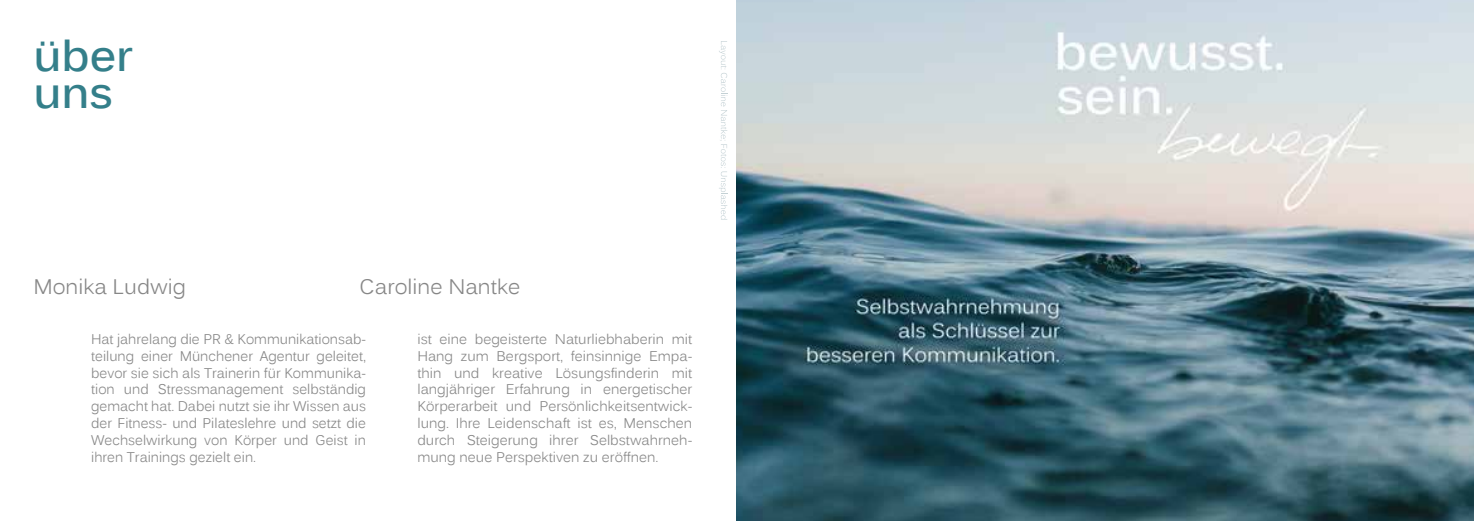
<style>
.page{position:relative;width:1474px;height:521px;background:#fff}
.page>*{position:absolute;margin:0;border:0;box-sizing:border-box;transform-origin:0 0}
.t1{font:700 43.75px/36.8px "Kalinga";color:#347f8a}
.t2{font:21px "Kalinga";color:#878787}
.t3{font:14px/16.8px "Kalinga";color:#878787;text-align:justify}
.t4{font:14px/16.8px "Kalinga";color:#878787;text-align:justify;scale:.96 1}
</style>
<div class="page">
<img style="left:737px;top:0;width:736px;height:521px">
<svg style="left:719px;top:41px;width:8px;height:179px"></svg>
<h1 class="t1" style="left:33px;top:41px;width:101px">über uns</h1>
<h2 class="t2" style="left:33px;top:273px;width:154px">Monika Ludwig</h2>
<p class="t4" style="left:91px;top:332px;width:288px">Hat jahrelang die PR &amp; Kommunikationsab&shy;teilung einer Münchener Agentur geleitet, bevor sie sich als Trainerin für Kommunika&shy;tion und Stressmanagement selbständig gemacht hat. Dabei nutzt sie ihr Wissen aus der Fitness- und Pilateslehre und setzt die Wechselwirkung von Körper und Geist in ihren Trainings gezielt ein.</p>
<h2 class="t2" style="left:359px;top:273px;width:162px">Caroline Nantke</h2>
<p class="t3" style="left:417px;top:332px;width:276px">ist eine begeisterte Naturliebhaberin mit Hang zum Bergsport, feinsinnige Empa&shy;thin und kreative Lösungsfinderin mit langjähriger Erfahrung in energetischer Körperarbeit und Persönlichkeitsentwick&shy;lung. Ihre Leidenschaft ist es, Menschen durch Steigerung ihrer Selbstwahrneh&shy;mung neue Perspektiven zu eröffnen.</p>
</div>
